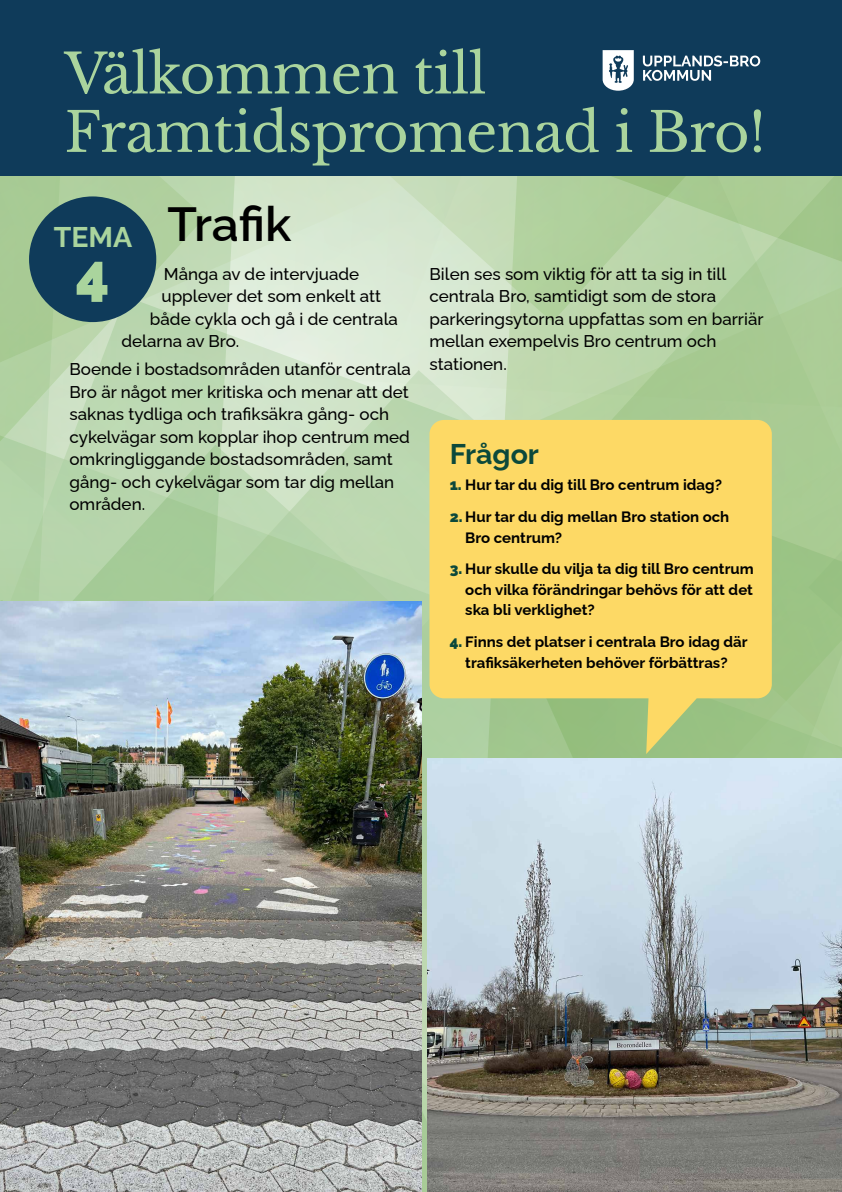
<style>
.page{position:relative;width:842px;height:1192px;background:#fff}
.page>*{position:absolute;margin:0;border:0;box-sizing:border-box;transform-origin:0 0}
.t1{font:900 57.5px "Raleway";color:#aad49d}
.t2{font:54.5px/58.4px "Libre Baskerville";letter-spacing:-.01em;color:#aad49d}
.t3{font:600 48px "Raleway";color:#000}
.t4{font:700 28.5px "Raleway";color:#0c493b}
.t5{font:700 28.5px "Raleway";color:#aad49d}
.t6{font:500 17px/22.5px "Raleway";color:#000}
.t7{font:700 15px/20.5px "Raleway";color:#000}
.s1{font-weight:900;color:#0c493b}
</style>
<div class="page">
<svg style="left:239px;top:420px;width:226px;height:447px"></svg>
<svg style="left:239px;top:175px;width:226px;height:245px"></svg>
<svg style="left:81px;top:175px;width:158px;height:426px"></svg>
<svg style="left:0;top:175px;width:81px;height:426px"></svg>
<svg style="left:465px;top:175px;width:377px;height:583px"></svg>
<div style="left:0;top:0;width:842px;height:175px;background:#0f3b5a"></div>
<svg style="left:603px;top:50px;width:31px;height:41px"></svg>
<svg style="left:643px;top:56px;width:117px;height:25px"></svg>
<div style="left:29px;top:196px;width:127px;height:126px;background:#0f3b5a;border-radius:50%"></div>
<img style="left:427px;top:758px;width:415px;height:434px">
<img style="left:0;top:601px;width:422px;height:591px">
<svg style="left:429px;top:420px;width:343px;height:334px;fill:#fdd965"></svg>
<h2 class="t2" style="left:64px;top:45px;width:703px">Välkommen till<br>Framtidspromenad i Bro!</h2>
<h3 class="t3" style="left:168px;top:185px;width:125px">Trafik</h3>
<p class="t6" style="left:164px;top:260px;width:197px">Många av de intervjuade</p>
<p class="t6" style="left:161px;top:283px;width:221px">upplever det som enkelt att</p>
<p class="t6" style="left:150px;top:305px;width:250px">både cykla och gå i de centrala</p>
<p class="t6" style="left:121px;top:328px;width:119px">delarna av Bro.</p>
<p class="t6" style="left:69px;top:356px;width:343px">Boende i bostadsområden utanför centrala Bro är något mer kritiska och menar att det saknas tydliga och trafiksäkra gång- och cykelvägar som kopplar ihop centrum med omkringliggande bostadsområden, samt gång- och cykelvägar som tar dig mellan områden.</p>
<h3 class="t5" style="left:54px;top:214px;width:80px">TEMA</h3>
<h1 class="t1" style="left:76px;top:228px;width:35px">4</h1>
<p class="t6" style="left:429px;top:261px;width:336px">Bilen ses som viktig för att ta sig in till centrala Bro, samtidigt som de stora parkeringsytorna uppfattas som en barriär mellan exempelvis Bro centrum och stationen.</p>
<h3 class="t4" style="left:450px;top:431px;width:91px">Frågor</h3>
<p class="t7" style="left:450px;top:473px;width:274px"><span class="s1">1.</span> Hur tar du dig till Bro centrum idag?</p>
<p class="t7" style="left:465px;top:505px;width:266px;text-indent:-16px"><span class="s1">2.</span> Hur tar du dig mellan Bro station och<br>Bro centrum?</p>
<p class="t7" style="left:465px;top:557px;width:290px;text-align:justify;text-indent:-16px"><span class="s1">3.</span> Hur skulle du vilja ta dig till Bro centrum och vilka förändringar behövs för att det ska bli verklighet?</p>
<p class="t7" style="left:450px;top:630px;width:299px;text-align:center"><span class="s1">4.</span> Finns det platser i centrala Bro idag där trafiksäkerheten behöver förbättras?</p>
</div>
